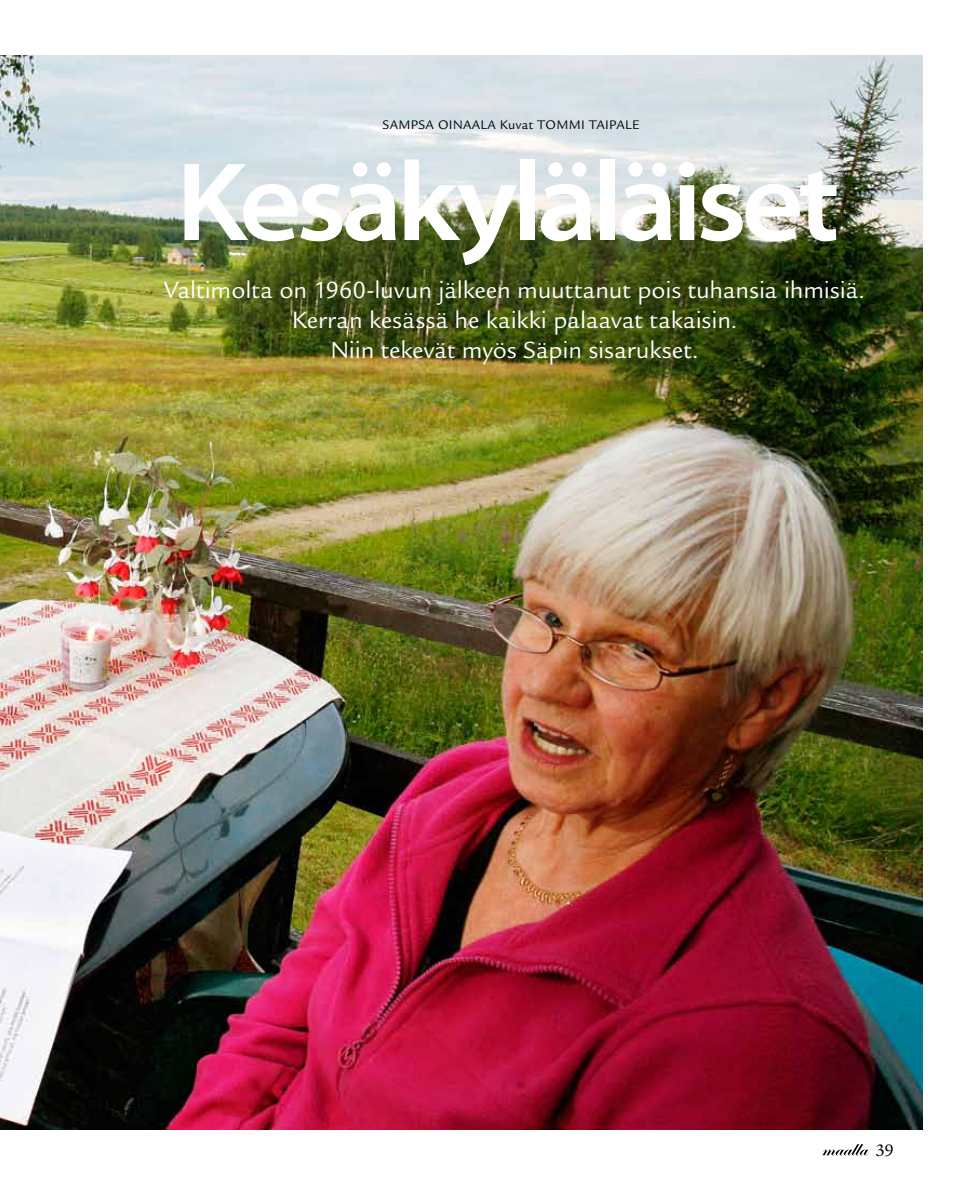
<style>
.page{position:relative;width:978px;height:1191px;background:#fff}
.page>*{position:absolute;margin:0;border:0;box-sizing:border-box;transform-origin:0 0}
.t1{font:600 semi-expanded 112.5px "Myriad Pro";letter-spacing:-.05em;color:#fff}
.t2{font:25.5px/30px "Legacy Sans Std";letter-spacing:-.005em;color:#fff;text-align:center}
.t3{font:18px "Legacy Serif Std";color:#000}
.t4{font:13.5px "Legacy Sans Std";letter-spacing:.03em;color:#000}
</style>
<div class="page">
<svg style="left:822px;top:1144px;width:47px;height:11px"></svg>
<img style="left:0;top:55px;width:923px;height:1075px">
<p class="t4" style="left:383px;top:117px;width:258px">Sampsa Oinaala Kuvat To mmi Taipale</p>
<h1 class="t1" style="left:176px;top:139px;width:665px">Kesäkyläläiset</h1>
<p class="t2" style="left:164px;top:276px;width:703px">Valtimolta on 1960-luvun jälkeen muuttanut pois tuhansia ihmisiä.<br>Kerran kesässä he kaikki palaavat takaisin.<br>Niin tekevät myös Säpin sisarukset.</p>
<p class="t3" style="left:876px;top:1139px;width:20px">39</p>
</div>
